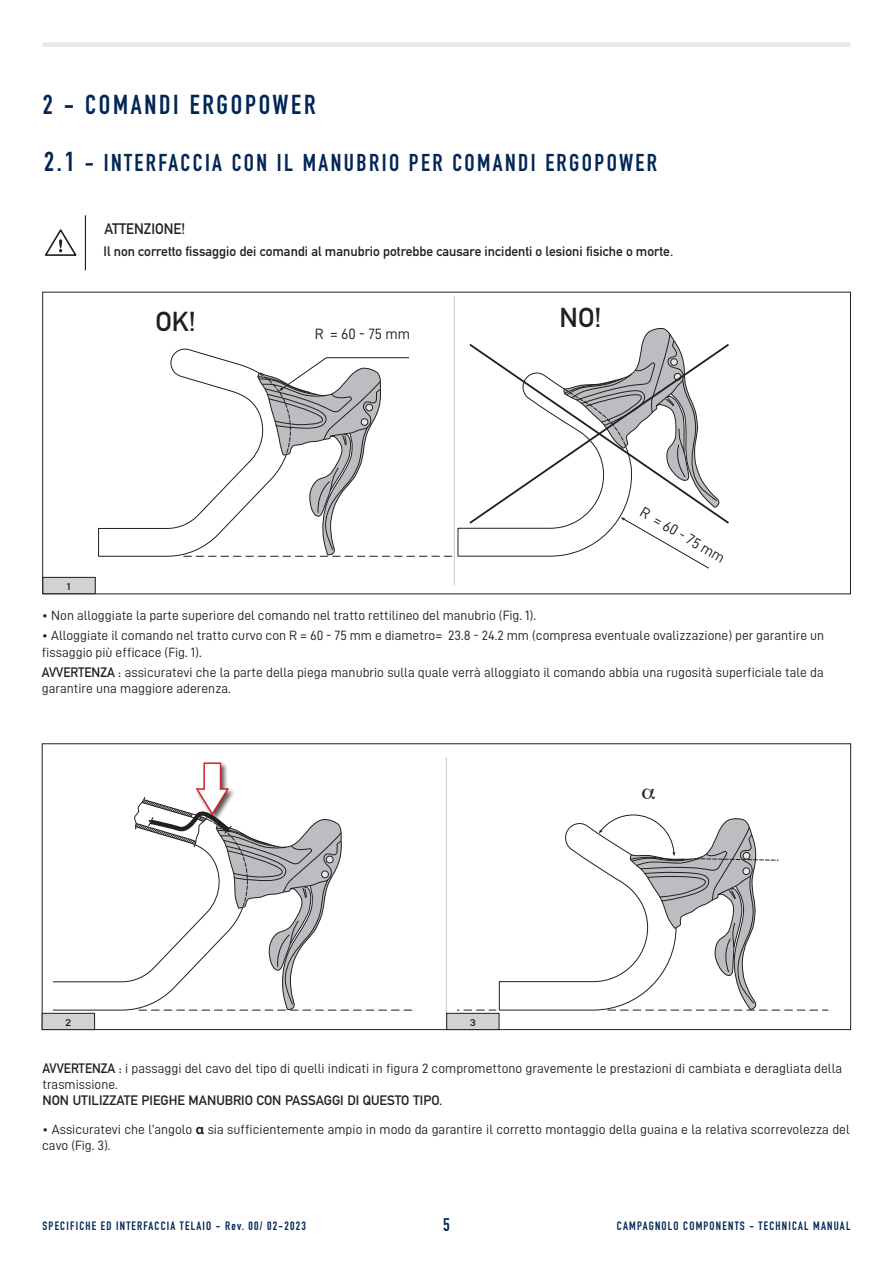
<style>
.page{position:relative;width:893px;height:1263px;background:#fff}
.page>*{position:absolute;margin:0;border:0;box-sizing:border-box;transform-origin:0 0}
.t1{font:700 32.4px "Arial";color:#231f20}
.Normale{font:700 27px "DIN Condensed";letter-spacing:.1em;color:#022656}
.t2{font:700 27px "DIN Alternate";color:#231f20}
.Normale-2{font:700 24px "DIN Condensed";letter-spacing:.1em;color:#022656}
.t3{font:700 18px "DIN Condensed";color:#022656}
.t4{font:700 16.2px "Arial";color:#231f20}
.t5{font:15px "D DIN";color:#231f20}
.t6{font:700 15px "DIN Alternate";color:#231f20;scale:.95 1}
.Normale-3{font:13.5px/16.2px "D DIN";color:#231f20}
.Normale-4{font:700 13.5px "DIN Alternate";color:#231f20}
.t7{font:700 12px "DIN Condensed";letter-spacing:.1em;color:#022656}
.Normale-5{font:700 9.6px "DIN Alternate";color:#231f20;scale:1.25 1}
.s1{font-size:27px}
.s2{font-family:"DIN Alternate";font-weight:700}
.s3{font-family:"Helvetica Neue";font-weight:700}
</style>
<div class="page">
<div style="left:43px;top:42px;width:808px;height:5px;background:#e6e7e9"></div>
<svg style="left:98px;top:327px;width:631px;height:248px"></svg>
<div style="left:305px;top:317px;width:115px;height:33px;background:#fff"></div>
<div style="left:527px;top:301px;width:107px;height:31px;background:#fff"></div>
<div style="left:122px;top:305px;width:107px;height:31px;background:#fff"></div>
<hr style="left:454px;top:296px;width:1px;height:289px;background:#c7c8ca">
<hr style="left:85px;top:215px;width:1px;height:55px;background:#231f20">
<svg style="left:45px;top:229px;width:32px;height:27px"></svg>
<svg style="left:457px;top:814px;width:371px;height:197px"></svg>
<svg style="left:54px;top:762px;width:359px;height:249px"></svg>
<hr style="left:446px;top:757px;width:1px;height:261px;background:#c7c8ca">
<div style="left:43px;top:577px;width:52px;height:17px;background:#d1d2d4"></div>
<div style="left:43px;top:577px;width:52px;height:17px;border:1px solid #231f20"></div>
<div style="left:42px;top:1013px;width:53px;height:16px;background:#d1d2d4"></div>
<div style="left:42px;top:1013px;width:53px;height:17px;border:1px solid #231f20"></div>
<div style="left:447px;top:1013px;width:52px;height:16px;background:#d1d2d4"></div>
<div style="left:446px;top:1013px;width:53px;height:17px;border:1px solid #231f20"></div>
<p class="Normale" style="left:43px;top:87px;width:274px">2 - COMANDI ERGOPOWER</p>
<p class="Normale-2" style="left:44px;top:146px;width:614px"><span class="s1">2.1</span> - INTERFACCIA CON IL MANUBRIO PER COMANDI ERGOPOWER</p>
<p class="t6" style="left:104px;top:217px;width:86px">ATTENZIONE!</p>
<p class="Normale-4" style="left:104px;top:241px;width:571px">Il non corretto fissaggio dei comandi al manubrio potrebbe causare incidenti o lesioni fisiche o morte.</p>
<p class="Normale-5" style="left:66px;top:579px;width:6px">1</p>
<p class="t1" style="left:561px;top:298px;width:61px">NO!</p>
<p class="t2" style="left:155px;top:301px;width:42px">OK!</p>
<p class="t2" style="left:560px;top:297px;width:43px">NO!</p>
<p class="t5" style="left:315px;top:326px;width:97px">R = 60 - 75 mm</p>
<p class="t4" style="left:339px;top:324px;width:68px">R 65 - 75</p>
<p class="t5" style="left:646px;top:503px;width:97px;rotate:31deg">R = 60 - 75 mm</p>
<p class="t4" style="left:655px;top:512px;width:68px;rotate:31deg">R 65 - 75</p>
<p class="Normale-3" style="left:42px;top:607px;width:495px">• Non alloggiate la parte superiore del comando nel tratto rettilineo del manubrio (Fig. 1).</p>
<p class="Normale-3" style="left:42px;top:627px;width:784px">• Alloggiate il comando nel tratto curvo con R = 60 - 75 mm e diametro= 23.8 - 24.2 mm (compresa eventuale ovalizzazione) per garantire un fissaggio più efficace (Fig. 1).</p>
<p class="Normale-3" style="left:42px;top:664px;width:783px"><span class="s2">AVVERTENZA :</span> assicuratevi che la parte della piega manubrio sulla quale verrà alloggiato il comando abbia una rugosità superficiale tale da garantire una maggiore aderenza.</p>
<p class="Normale-5" style="left:65px;top:1015px;width:6px">2</p>
<p class="Normale-5" style="left:470px;top:1015px;width:6px">3</p>
<p class="Normale-3" style="left:43px;top:1060px;width:801px"><span class="s2">AVVERTENZA :</span> i passaggi del cavo del tipo di quelli indicati in figura 2 compromettono gravemente le prestazioni di cambiata e deragliata della trasmissione.</p>
<p class="Normale-4" style="left:43px;top:1090px;width:401px">NON UTILIZZATE PIEGHE MANUBRIO CON PASSAGGI DI QUESTO TIPO.</p>
<p class="Normale-3" style="left:42px;top:1121px;width:809px">• Assicuratevi che l’angolo <span class="s3">α</span> sia sufficientemente ampio in modo da garantire il corretto montaggio della guaina e la relativa scorrevolezza del cavo (Fig. 3).</p>
<p class="t7" style="left:43px;top:1217px;width:265px">SPECIFICHE ED INTERFACCIA TELAIO - Rev. 00/ 02-2023</p>
<h3 class="t3" style="left:443px;top:1213px;width:8px">5</h3>
<p class="t7" style="left:617px;top:1217px;width:235px">CAMPAGNOLO COMPONENTS - TECHNICAL MANUAL</p>
</div>
